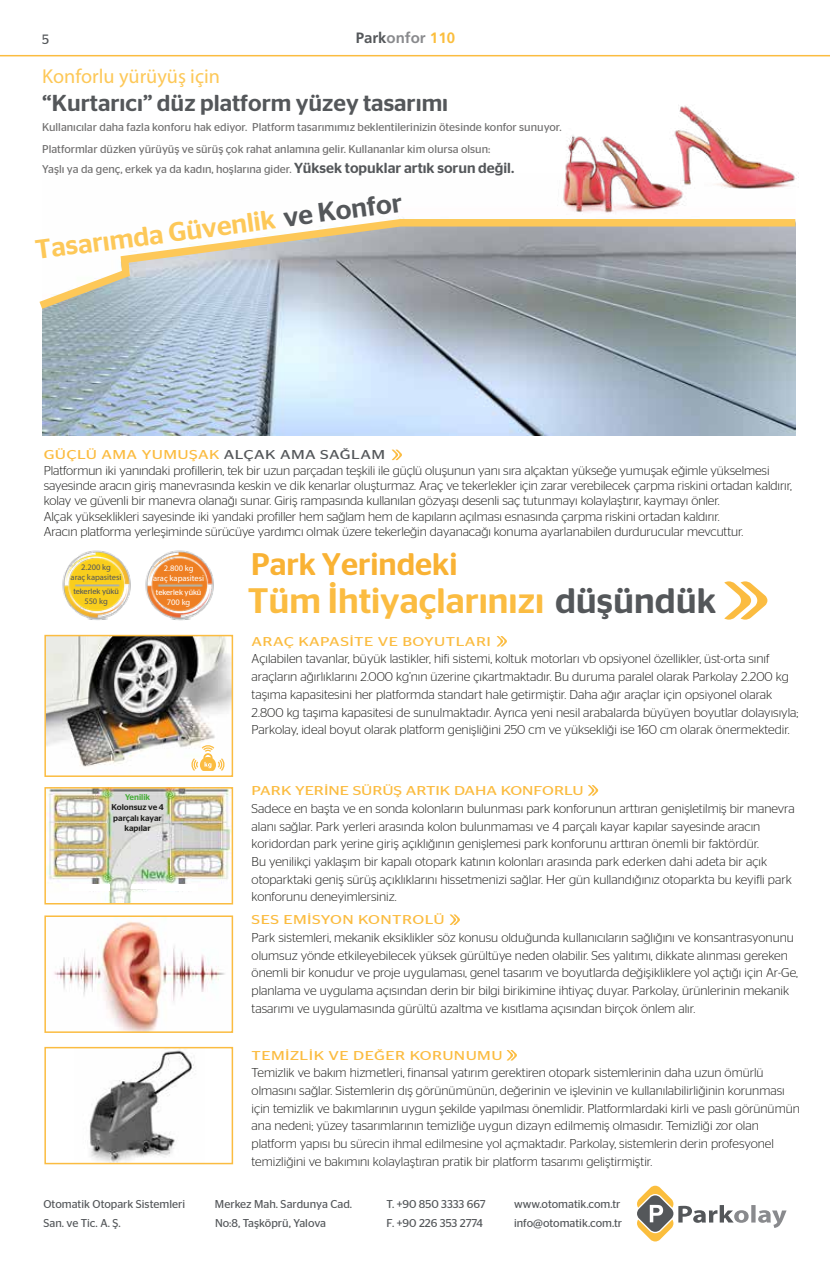
<style>
.page{position:relative;width:830px;height:1263px;background:#fff}
.page>*{position:absolute;margin:0;border:0;box-sizing:border-box;transform-origin:0 0}
.t1{font:500 35.4px "Stag Sans";color:#fbbc41}
.t2{font:500 31.2px "Stag Sans";color:#f9b234}
.t3{font:500 26.85px "Stag Sans";color:#fdc858}
.t4{font:500 23.1px "Stag Sans";color:#54575a}
.t5{font:20.1px "Myriad Pro";color:#fdc858}
.t6{font:700 15px "Frutiger LT Std";color:#898a8d}
.t7{font:13.5px "Stag Sans";color:#54575a}
.t8{font:300 12.75px/17.7px "Stag Sans";color:#1d1d1b}
.t9{font:12.75px "Stag Sans";letter-spacing:.025em;color:#fbbc41;scale:1.29 1}
.t10{font:12.75px "Stag Sans";color:#fbbc41;scale:1.29 1}
.t11{font:11.4px "Stag Sans";color:#54575a}
.t12{font:11.25px/20.4px "Stag Sans";color:#706f6f}
.t13{font:500 8.4px/10.1px "Stag Sans";color:#1d1d1b;text-align:center}
.t14{font:8.4px/10.1px "Myriad Hebrew";letter-spacing:-.005em;color:#fff;text-align:center}
.t15{font:8.4px/10.1px "Myriad Hebrew";letter-spacing:-.005em;color:#54575a;text-align:center}
.t16{font:500 8.4px "Stag Sans";color:#45ac36}
.t17{font:7.8px "Stag Sans";letter-spacing:-.005em;color:#fff}
.t18{font:7.8px "Stag Sans";letter-spacing:-.005em;color:#54575a}
.s1{color:#54575a}
.s2{color:#fbbe3d}
.s3{font-weight:500;font-size:14.55px;color:#54575a}
.s4{font-weight:400;color:#fbbc41}
.s5{font-weight:400;color:#54575a}
</style>
<div class="page">
<hr style="left:0;top:55px;width:829px;height:1px;background:#fbbc41">
<img style="left:54px;top:921px;width:171px;height:109px">
<div style="left:44px;top:915px;width:189px;height:118px;border:2px solid #fbbc41"></div>
<img style="left:89px;top:1050px;width:105px;height:111px">
<div style="left:44px;top:1047px;width:189px;height:117px;border:2px solid #fbbc41"></div>
<svg style="left:588px;top:785px;width:10px;height:11px"></svg>
<svg style="left:496px;top:636px;width:10px;height:11px"></svg>
<svg style="left:449px;top:914px;width:10px;height:11px"></svg>
<svg style="left:506px;top:1050px;width:10px;height:10px"></svg>
<img style="left:47px;top:638px;width:183px;height:129px">
<img style="left:62px;top:550px;width:152px;height:71px">
<svg style="left:190px;top:744px;width:35px;height:27px"></svg>
<svg style="left:724px;top:581px;width:43px;height:39px"></svg>
<div style="left:44px;top:635px;width:189px;height:142px;border:2px solid #fbbc41"></div>
<img style="left:42px;top:315px;width:753px;height:121px">
<svg style="left:39px;top:218px;width:757px;height:97px"></svg>
<img style="left:563px;top:105px;width:233px;height:108px">
<svg style="left:391px;top:450px;width:11px;height:10px"></svg>
<img style="left:47px;top:790px;width:183px;height:111px">
<div style="left:44px;top:787px;width:189px;height:117px;border:2px solid #fbbc41"></div>
<svg style="left:130px;top:884px;width:28px;height:6px"></svg>
<div style="left:158px;top:884px;width:40px;height:7px;background:#fff"></div>
<div style="left:70px;top:884px;width:40px;height:7px;background:#fff"></div>
<svg style="left:637px;top:1186px;width:149px;height:55px"></svg>
<p class="t7" style="left:42px;top:32px;width:9px">5</p>
<p class="t6" style="left:355px;top:29px;width:101px"><span class="s1">Park</span>onfor <span class="s2">110</span></p>
<h3 class="t5" style="left:42px;top:64px;width:179px">Konforlu yürüyüş için</h3>
<h3 class="t4" style="left:42px;top:90px;width:407px">“Kurtarıcı” düz platform yüzey tasarımı</h3>
<p class="t12" style="left:42px;top:117px;width:520px">Kullanıcılar daha fazla konforu hak ediyor. Platform tasarımımız beklentilerinizin ötesinde konfor sunuyor.</p>
<p class="t12" style="left:42px;top:138px;width:473px">Platformlar düzken yürüyüş ve sürüş çok rahat anlamına gelir. Kullananlar kim olursa olsun:<br>Yaşlı ya da genç, erkek ya da kadın, hoşlarına gider. <span class="s3">Yüksek topuklar artık sorun değil.</span></p>
<h3 class="t3" style="left:34px;top:234px;width:371px;rotate:-7deg">Tasarımda Güvenlik <span class="s1">ve Konfor</span></h3>
<p class="t8" style="left:44px;top:447px;width:749px;line-height:15.5px"><span class="s4">GÜÇLÜ AMA YUMUŞAK</span> <span class="s5">ALÇAK AMA SAĞLAM<br></span>Platformun iki yanındaki profillerin, tek bir uzun parçadan teşkili ile güçlü oluşunun yanı sıra alçaktan yükseğe yumuşak eğimle yükselmesi sayesinde aracın giriş manevrasında keskin ve dik kenarlar oluşturmaz. Araç ve tekerlekler için zarar verebilecek çarpma riskini ortadan kaldırır, kolay ve güvenli bir manevra olanağı sunar. Giriş rampasında kullanılan gözyaşı desenli saç tutunmayı kolaylaştırır, kaymayı önler.<br>Alçak yükseklikleri sayesinde iki yandaki profiller hem sağlam hem de kapıların açılması esnasında çarpma riskini ortadan kaldırır.<br>Aracın platforma yerleşiminde sürücüye yardımcı olmak üzere tekerleğin dayanacağı konuma ayarlanabilen durdurucular mevcuttur.</p>
<p class="t15" style="left:71px;top:562px;width:52px">2.200 kg<br>araç kapasitesi</p>
<p class="t18" style="left:73px;top:586px;width:47px">tekerlek yükü</p>
<p class="t15" style="left:84px;top:596px;width:25px">550 kg</p>
<p class="t14" style="left:153px;top:563px;width:52px">2.800 kg<br>araç kapasitesi</p>
<p class="t17" style="left:156px;top:587px;width:47px">tekerlek yükü</p>
<p class="t14" style="left:167px;top:597px;width:25px">700 kg</p>
<p class="t16" style="left:125px;top:793px;width:27px">Yenilik</p>
<p class="t13" style="left:111px;top:802px;width:54px">Kolonsuz ve 4 parçalı kayar kapılar</p>
<h2 class="t2" style="left:251px;top:546px;width:208px">Park Yerindeki</h2>
<h1 class="t1" style="left:247px;top:580px;width:470px">Tüm İhtiyaçlarınızı <span class="s1">düşündük</span></h1>
<p class="t9" style="left:251px;top:634px;width:187px">ARAÇ KAPASİTE VE BOYUTLARI</p>
<p class="t8" style="left:251px;top:650px;width:548px">Açılabilen tavanlar, büyük lastikler, hifi sistemi, koltuk motorları vb opsiyonel özellikler, üst-orta sınıf araçların ağırlıklarını 2.000 kg’nın üzerine çıkartmaktadır. Bu duruma paralel olarak Parkolay 2.200 kg taşıma kapasitesini her platformda standart hale getirmiştir. Daha ağır araçlar için opsiyonel olarak 2.800 kg taşıma kapasitesi de sunulmaktadır. Ayrıca yeni nesil arabalarda büyüyen boyutlar dolayısıyla; Parkolay, ideal boyut olarak platform genişliğini 250 cm ve yüksekliği ise 160 cm olarak önermektedir.</p>
<p class="t10" style="left:251px;top:783px;width:259px">PARK YERİNE SÜRÜŞ ARTIK DAHA KONFORLU</p>
<p class="t8" style="left:251px;top:799px;width:544px">Sadece en başta ve en sonda kolonların bulunması park konforunun arttıran genişletilmiş bir manevra alanı sağlar. Park yerleri arasında kolon bulunmaması ve 4 parçalı kayar kapılar sayesinde aracın koridordan park yerine giriş açıklığının genişlemesi park konforunu arttıran önemli bir faktördür.<br>Bu yenilikçi yaklaşım bir kapalı otopark katının kolonları arasında park ederken dahi adeta bir açık otoparktaki geniş sürüş açıklıklarını hissetmenizi sağlar. Her gün kullandığınız otoparkta bu keyifli park konforunu deneyimlersiniz.</p>
<p class="t9" style="left:251px;top:912px;width:151px">SES EMİSYON KONTROLÜ</p>
<p class="t8" style="left:251px;top:928px;width:547px">Park sistemleri, mekanik eksiklikler söz konusu olduğunda kullanıcıların sağlığını ve konsantrasyonunu olumsuz yönde etkileyebilecek yüksek gürültüye neden olabilir. Ses yalıtımı, dikkate alınması gereken önemli bir konudur ve proje uygulaması, genel tasarım ve boyutlarda değişikliklere yol açtığı için Ar-Ge, planlama ve uygulama açısından derin bir bilgi birikimine ihtiyaç duyar. Parkolay, ürünlerinin mekanik tasarımı ve uygulamasında gürültü azaltma ve kısıtlama açısından birçok önlem alır.</p>
<p class="t9" style="left:251px;top:1048px;width:196px">TEMİZLİK VE DEĞER KORUNUMU</p>
<p class="t8" style="left:251px;top:1064px;width:549px">Temizlik ve bakım hizmetleri, finansal yatırım gerektiren otopark sistemlerinin daha uzun ömürlü olmasını sağlar. Sistemlerin dış görünümünün, değerinin ve işlevinin ve kullanılabilirliğinin korunması için temizlik ve bakımlarının uygun şekilde yapılması önemlidir. Platformlardaki kirli ve paslı görünümün ana nedeni; yüzey tasarımlarının temizliğe uygun dizayn edilmemiş olmasıdır. Temizliği zor olan platform yapısı bu sürecin ihmal edilmesine yol açmaktadır. Parkolay, sistemlerin derin profesyonel temizliğini ve bakımını kolaylaştıran pratik bir platform tasarımı geliştirmiştir.</p>
<p class="t11" style="left:43px;top:1198px;width:143px">Otomatik Otopark Sistemleri</p>
<p class="t11" style="left:215px;top:1198px;width:139px">Merkez Mah. Sardunya Cad.</p>
<p class="t11" style="left:386px;top:1198px;width:100px">T. +90 850 3333 667</p>
<p class="t11" style="left:514px;top:1198px;width:108px">www.otomatik.com.tr</p>
<p class="t11" style="left:43px;top:1217px;width:79px">San. ve Tic. A. Ş.</p>
<p class="t11" style="left:215px;top:1217px;width:113px">No:8, Taşköprü, Yalova</p>
<p class="t11" style="left:386px;top:1217px;width:98px">F. +90 226 353 2774</p>
<p class="t11" style="left:514px;top:1217px;width:109px">info@otomatik.com.tr</p>
</div>
